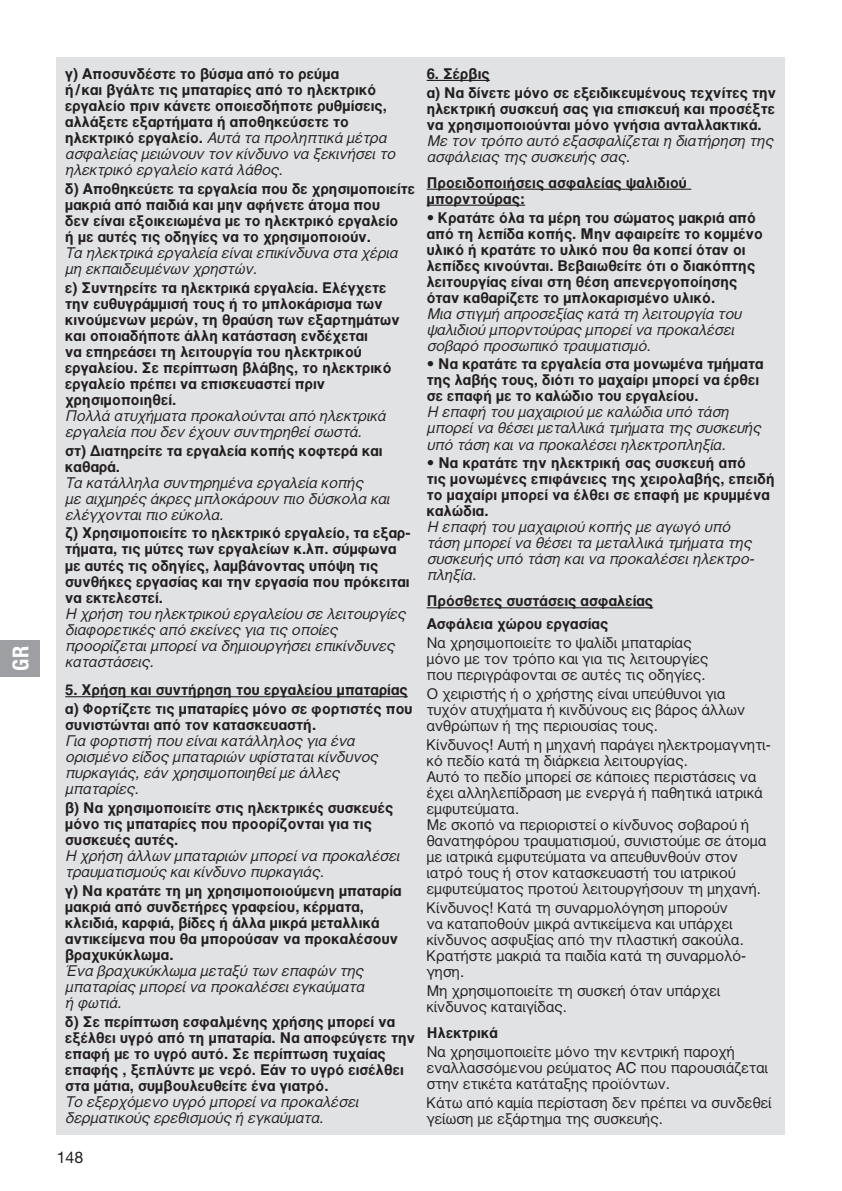
<style>
.page{position:relative;width:842px;height:1191px;background:#fff}
.page>*{position:absolute;margin:0;border:0;box-sizing:border-box;transform-origin:0 0}
.t1{font:22px "GARDENA Pro Bo Cond";color:#fff}
.t2{font:16px "GARDENA Pro";color:#231f20}
.t3{font:15px/16px "GARDENA Pro GRE Bold";letter-spacing:-.005em;color:#231f20}
.t4{font:15px/16px "GARDENA Pro GRE Reg Ita";letter-spacing:-.005em;color:#231f20}
.t5{font:15px/16px "GARDENA Pro GRE Regular";letter-spacing:-.005em;color:#231f20}
.s1{font-family:"GARDENA Pro GRE Bold"}
.s2{font-family:"GARDENA Pro";font-weight:700}
</style>
<div class="page">
<div style="left:0;top:640px;width:40px;height:36px;background:#9d9fa2"></div>
<div style="left:57px;top:57px;width:728px;height:1077px;background:#e1e2e4"></div>
<hr style="left:65px;top:696px;width:343px;height:1px;background:#231f20">
<hr style="left:427px;top:80px;width:63px;height:1px;background:#231f20">
<hr style="left:427px;top:189px;width:264px;height:1px;background:#231f20">
<hr style="left:427px;top:205px;width:98px;height:1px;background:#231f20">
<hr style="left:427px;top:607px;width:226px;height:1px;background:#231f20">
<h1 class="t1" style="left:7px;top:670px;width:26px;rotate:-90deg">GR</h1>
<p class="t3" style="left:65px;top:65px;width:323px">γ) Αποσυνδέστε το βύσμα από το ρεύμα<br>ή/και βγάλτε τις μπαταρίες από το ηλεκτρικό εργαλείο πριν κάνετε οποιεσδήποτε ρυθμίσεις, αλλάξετε εξαρτήματα ή αποθηκεύσετε το</p>
<p class="t4" style="left:65px;top:130px;width:332px"><span class="s1">ηλεκτρικό εργαλείο.</span> Αυτά τα προληπτικά μέτρα ασφαλείας μειώνουν τον κίνδυνο να ξεκινήσει το ηλεκτρικό εργαλείο κατά λάθος.</p>
<p class="t3" style="left:65px;top:180px;width:352px">δ) Αποθηκεύετε τα εργαλεία που δε χρησιμοποιείτε μακριά από παιδιά και μην αφήνετε άτομα που<br>δεν είναι εξοικειωμένα με το ηλεκτρικό εργαλείο<br>ή με αυτές τις οδηγίες να το χρησιμοποιούν.</p>
<p class="t4" style="left:65px;top:244px;width:334px">Τα ηλεκτρικά εργαλεία είναι επικίνδυνα στα χέρια μη εκπαιδευμένων χρηστών.</p>
<p class="t3" style="left:65px;top:279px;width:336px">ε) Συντηρείτε τα ηλεκτρικά εργαλεία. Ελέγχετε την ευθυγράμμισή τους ή το μπλοκάρισμα των κινούμενων μερών, τη θραύση των εξαρτημάτων και οποιαδήποτε άλλη κατάσταση ενδέχεται<br>να επηρεάσει τη λειτουργία του ηλεκτρικού εργαλείου. Σε περίπτωση βλάβης, το ηλεκτρικό εργαλείο πρέπει να επισκευαστεί πριν χρησιμοποιηθεί.</p>
<p class="t4" style="left:65px;top:407px;width:322px">Πολλά ατυχήματα προκαλούνται από ηλεκτρικά εργαλεία που δεν έχουν συντηρηθεί σωστά.</p>
<p class="t3" style="left:65px;top:442px;width:319px">στ) Διατηρείτε τα εργαλεία κοπής κοφτερά και καθαρά.</p>
<p class="t4" style="left:65px;top:474px;width:326px">Τα κατάλληλα συντηρημένα εργαλεία κοπής<br>με αιχμηρές άκρες μπλοκάρουν πιο δύσκολα και ελέγχονται πιο εύκολα.</p>
<p class="t3" style="left:65px;top:525px;width:347px">ζ) Χρησιμοποιείτε το ηλεκτρικό εργαλείο, τα εξαρ&shy;τήματα, τις μύτες των εργαλείων κ.λπ. σύμφωνα με αυτές τις οδηγίες, λαμβάνοντας υπόψη τις συνθήκες εργασίας και την εργασία που πρόκειται να εκτελεστεί.</p>
<p class="t4" style="left:65px;top:605px;width:342px">Η χρήση του ηλεκτρικού εργαλείου σε λειτουργίες διαφορετικές από εκείνες για τις οποίες προορίζεται μπορεί να δημιουργήσει επικίνδυνες καταστάσεις.</p>
<p class="t3" style="left:65px;top:680px;width:349px;line-height:18.8px">5. Χρήση και συντήρηση του εργαλείου μπαταρίας α) Φορτίζετε τις μπαταρίες μόνο σε φορτιστές που</p>
<p class="t3" style="left:65px;top:717px;width:252px">συνιστώνται από τον κατασκευαστή.</p>
<p class="t4" style="left:65px;top:733px;width:314px">Για φορτιστή που είναι κατάλληλος για ένα ορισμένο είδος μπαταριών υφίσταται κίνδυνος πυρκαγιάς, εάν χρησιμοποιηθεί με άλλες μπαταρίες.</p>
<p class="t3" style="left:65px;top:799px;width:330px">β) Να χρησιμοποιείτε στις ηλεκτρικές συσκευές μόνο τις μπαταρίες που προορίζονται για τις συσκευές αυτές.</p>
<p class="t4" style="left:65px;top:848px;width:336px">Η χρήση άλλων μπαταριών μπορεί να προκαλέσει τραυματισμούς και κίνδυνο πυρκαγιάς.</p>
<p class="t3" style="left:65px;top:882px;width:338px">γ) Να κρατάτε τη μη χρησιμοποιούμενη μπαταρία μακριά από συνδετήρες γραφείου, κέρματα, κλειδιά, καρφιά, βίδες ή άλλα μικρά μεταλλικά αντικείμενα που θα μπορούσαν να προκαλέσουν βραχυκύκλωμα.</p>
<p class="t4" style="left:65px;top:962px;width:301px;text-align:justify">Ένα βραχυκύκλωμα μεταξύ των επαφών της μπαταρίας μπορεί να προκαλέσει εγκαύματα ή φωτιά.</p>
<p class="t3" style="left:65px;top:1013px;width:352px">δ) Σε περίπτωση εσφαλμένης χρήσης μπορεί να εξέλθει υγρό από τη μπαταρία. Να αποφεύγετε την επαφή με το υγρό αυτό. Σε περίπτωση τυχαίας επαφής , ξεπλύντε με νερό. Εάν το υγρό εισέλθει στα μάτια, συμβουλευθείτε ένα γιατρό.</p>
<p class="t4" style="left:65px;top:1093px;width:295px">Το εξερχόμενο υγρό μπορεί να προκαλέσει δερματικούς ερεθισμούς ή εγκαύματα.</p>
<p class="t2" style="left:57px;top:1147px;width:28px">148</p>
<p class="t3" style="left:427px;top:64px;width:351px;line-height:18.8px">6. Σέρβις<br>α) Να δίνετε μόνο σε εξειδικευμένους τεχνίτες την</p>
<p class="t3" style="left:427px;top:100px;width:350px">ηλεκτρική συσκευή σας για επισκευή και προσέξτε να χρησιμοποιούνται μόνο γνήσια ανταλλακτικά.</p>
<p class="t4" style="left:427px;top:132px;width:348px">Με τον τρόπο αυτό εξασφαλίζεται η διατήρηση της ασφάλειας της συσκευής σας.</p>
<p class="t3" style="left:427px;top:174px;width:262px">Προειδοποιήσεις ασφαλείας ψαλιδιού μπορντούρας:</p>
<p class="t3" style="left:427px;top:209px;width:338px"><span class="s2">•</span> Κρατάτε όλα τα μέρη του σώματος μακριά από από τη λεπίδα κοπής. Μην αφαιρείτε το κομμένο υλικό ή κρατάτε το υλικό που θα κοπεί όταν οι λεπίδες κινούνται. Βεβαιωθείτε ότι ο διακόπτης λειτουργίας είναι στη θέση απενεργοποίησης όταν καθαρίζετε το μπλοκαρισμένο υλικό.</p>
<p class="t4" style="left:427px;top:305px;width:316px">Μια στιγμή απροσεξίας κατά τη λειτουργία του ψαλιδιού μπορντούρας μπορεί να προκαλέσει σοβαρό προσωπικό τραυματισμό.</p>
<p class="t3" style="left:427px;top:356px;width:338px"><span class="s2">•</span> Να κρατάτε τα εργαλεία στα μονωμένα τμήματα της λαβής τους, διότι το μαχαίρι μπορεί να έρθει σε επαφή με το καλώδιο του εργαλείου.</p>
<p class="t4" style="left:427px;top:404px;width:336px">Η επαφή του μαχαιριού με καλώδια υπό τάση μπορεί να θέσει μεταλλικά τμήματα της συσκευής υπό τάση και να προκαλέσει ηλεκτροπληξία.</p>
<p class="t3" style="left:427px;top:455px;width:350px"><span class="s2">•</span> Να κρατάτε την ηλεκτρική σας συσκευή από<br>τις μονωμένες επιφάνειες της χειρολαβής, επειδή το μαχαίρι μπορεί να έλθει σε επαφή με κρυμμένα καλώδια.</p>
<p class="t4" style="left:427px;top:519px;width:329px">Η επαφή του μαχαιριού κοπής με αγωγό υπό τάση μπορεί να θέσει τα μεταλλικά τμήματα της συσκευής υπό τάση και να προκαλέσει ηλεκτρο&shy;πληξία.</p>
<p class="t3" style="left:427px;top:589px;width:228px;line-height:23px">Πρόσθετες συστάσεις ασφαλείας<br>Ασφάλεια χώρου εργασίας</p>
<p class="t5" style="left:427px;top:635px;width:284px">Να χρησιμοποιείτε το ψαλίδι μπαταρίας μόνο με τον τρόπο και για τις λειτουργίες που περιγράφονται σε αυτές τις οδηγίες.</p>
<p class="t5" style="left:427px;top:686px;width:320px">Ο χειριστής ή ο χρήστης είναι υπεύθυνοι για τυχόν ατυχήματα ή κινδύνους εις βάρος άλλων ανθρώπων ή της περιουσίας τους.</p>
<p class="t5" style="left:427px;top:736px;width:346px">Κίνδυνος! Αυτή η μηχανή παράγει ηλεκτρομαγνητι&shy;κό πεδίο κατά τη διάρκεια λειτουργίας.<br>Αυτό το πεδίο μπορεί σε κάποιες περιστάσεις να έχει αλληλεπίδραση με ενεργά ή παθητικά ιατρικά εμφυτεύματα.<br>Με σκοπό να περιοριστεί ο κίνδυνος σοβαρού ή θανατηφόρου τραυματισμού, συνιστούμε σε άτομα με ιατρικά εμφυτεύματα να απευθυνθούν στον ιατρό τους ή στον κατασκευαστή του ιατρικού εμφυτεύματος προτού λειτουργήσουν τη μηχανή.</p>
<p class="t5" style="left:427px;top:899px;width:320px">Κίνδυνος! Κατά τη συναρμολόγηση μπορούν να καταποθούν μικρά αντικείμενα και υπάρχει κίνδυνος ασφυξίας από την πλαστική σακούλα.<br>Κρατήστε μακριά τα παιδία κατά τη συναρμολό&shy;γηση.</p>
<p class="t5" style="left:427px;top:982px;width:295px">Μη χρησιμοποιείτε τη συσκεή όταν υπάρχει κίνδυνος καταιγίδας.</p>
<p class="t3" style="left:427px;top:1024px;width:73px">Η λεκτρικά</p>
<p class="t5" style="left:427px;top:1043px;width:343px">Να χρησιμοποιείτε μόνο την κεντρική παροχή εναλλασσόμενου ρεύματος AC που παρουσιάζεται στην ετικέτα κατάταξης προϊόντων.</p>
<p class="t5" style="left:427px;top:1094px;width:347px">Κάτω από καμία περίσταση δεν πρέπει να συνδεθεί γείωση με εξάρτημα της συσκευής.</p>
</div>
